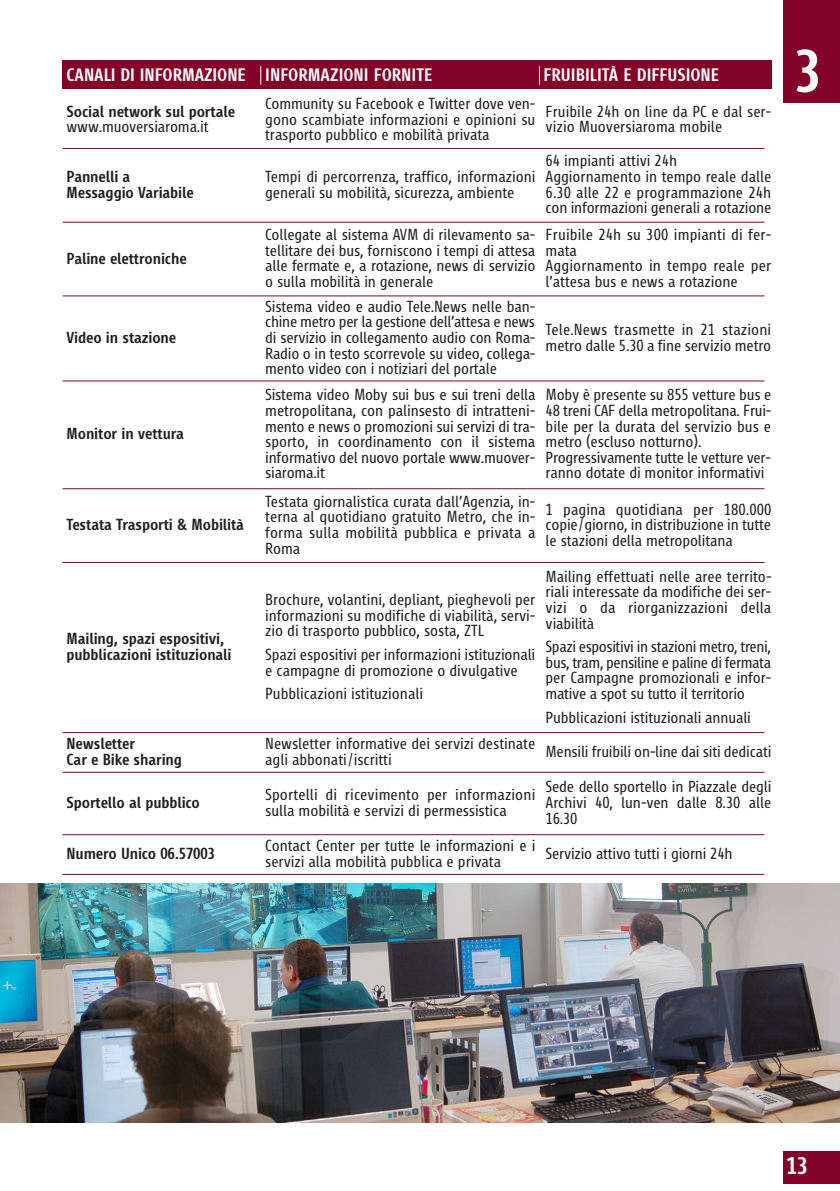
<style>
.page{position:relative;width:840px;height:1191px;background:#fff}
.page>*{position:absolute;margin:0;border:0;box-sizing:border-box;transform-origin:0 0}
.t1{font:700 60px "Urbs Display";color:#fff}
.t2{font:700 24px "Urbs Display";color:#fff}
.t3{font:700 18px "Urbs Display";color:#fff}
.t4{font:16px/15.6px "Urbs Display";letter-spacing:-.01em;color:#231f20}
.t5{font:700 16px/15.6px "Urbs Display";letter-spacing:-.01em;color:#231f20}
</style>
<div class="page">
<div style="left:63px;top:61px;width:708px;height:28px;background:#840227"></div>
<div style="left:782px;top:1151px;width:57px;height:32px;background:#840227"></div>
<hr style="left:63px;top:148px;width:701px;height:1px;background:#840227">
<hr style="left:63px;top:222px;width:701px;height:1px;background:#840227">
<hr style="left:63px;top:295px;width:701px;height:1px;background:#840227">
<hr style="left:63px;top:380px;width:701px;height:1px;background:#840227">
<hr style="left:63px;top:488px;width:701px;height:1px;background:#840227">
<hr style="left:63px;top:562px;width:701px;height:1px;background:#840227">
<hr style="left:63px;top:732px;width:701px;height:1px;background:#840227">
<hr style="left:63px;top:772px;width:701px;height:1px;background:#840227">
<hr style="left:63px;top:834px;width:701px;height:1px;background:#840227">
<hr style="left:63px;top:874px;width:701px;height:1px;background:#840227">
<svg style="left:260px;top:66px;width:1px;height:19px"></svg>
<div style="left:782px;top:0;width:57px;height:102px;background:#840227"></div>
<img style="left:0;top:883px;width:839px;height:240px">
<p class="t3" style="left:67px;top:65px;width:367px">CANALI DI INFORMAZIONE INFORMAZIONI FORNITE</p>
<p class="t3" style="left:543px;top:65px;width:177px">FRUIBILITÀ E DIFFUSIONE</p>
<p class="t5" style="left:67px;top:104px;width:170px">Social network sul portale</p>
<p class="t4" style="left:67px;top:119px;width:144px">www.muoversiaroma.it</p>
<p class="t4" style="left:265px;top:96px;width:271px;text-align:justify">Community su Facebook e Twitter dove ven&shy;gono scambiate informazioni e opinioni su trasporto pubblico e mobilità privata</p>
<p class="t5" style="left:67px;top:169px;width:129px">Pannelli a<br>Messaggio Variabile</p>
<p class="t4" style="left:265px;top:169px;width:271px">Tempi di percorrenza, traffico, informazioni generali su mobilità, sicurezza, ambiente</p>
<p class="t5" style="left:67px;top:250px;width:121px">Paline elettroniche</p>
<p class="t5" style="left:67px;top:330px;width:111px">Video in stazione</p>
<p class="t5" style="left:67px;top:426px;width:119px">Monitor in vettura</p>
<p class="t5" style="left:67px;top:517px;width:179px">Testata Trasporti &amp; Mobilità</p>
<p class="t5" style="left:67px;top:631px;width:166px">Mailing, spazi espositivi, pubblicazioni istituzionali</p>
<p class="t4" style="left:265px;top:227px;width:271px;text-align:justify">Collegate al sistema AVM di rilevamento sa&shy;tellitare dei bus, forniscono i tempi di attesa alle fermate e, a rotazione, news di servizio o sulla mobilità in generale</p>
<p class="t4" style="left:265px;top:299px;width:271px;text-align:justify">Sistema video e audio Tele.News nelle ban&shy;chine metro per la gestione dell’attesa e news di servizio in collegamento audio con Roma-Radio o in testo scorrevole su video, collega&shy;mento video con i notiziari del portale</p>
<p class="t4" style="left:265px;top:387px;width:271px;text-align:justify">Sistema video Moby sui bus e sui treni della metropolitana, con palinsesto di intratteni&shy;mento e news o promozioni sui servizi di tra&shy;sporto, in coordinamento con il sistema informativo del nuovo portale www.muover&shy;siaroma.it</p>
<p class="t4" style="left:265px;top:494px;width:271px;text-align:justify">Testata giornalistica curata dall’Agenzia, in&shy;terna al quotidiano gratuito Metro, che in&shy;forma sulla mobilità pubblica e privata a Roma</p>
<p class="t4" style="left:265px;top:592px;width:271px;text-align:justify">Brochure, volantini, depliant, pieghevoli per informazioni su modifiche di viabilità, servi&shy;zio di trasporto pubblico, sosta, ZTL</p>
<p class="t4" style="left:265px;top:647px;width:271px">Spazi espositivi per informazioni istituzionali e campagne di promozione o divulgative</p>
<p class="t4" style="left:265px;top:686px;width:159px">Pubblicazioni istituzionali</p>
<p class="t5" style="left:67px;top:736px;width:117px">Newsletter<br>Car e Bike sharing</p>
<p class="t4" style="left:265px;top:736px;width:271px">Newsletter informative dei servizi destinate agli abbonati/iscritti</p>
<p class="t4" style="left:545px;top:104px;width:227px">Fruibile 24h on line da PC e dal ser&shy;vizio Muoversiaroma mobile</p>
<p class="t4" style="left:545px;top:153px;width:227px">64 impianti attivi 24h<br>Aggiornamento in tempo reale dalle<br>6.30 alle 22 e programmazione 24h con informazioni generali a rotazione</p>
<p class="t4" style="left:545px;top:227px;width:227px">Fruibile 24h su 300 impianti di fer&shy;mata<br>Aggiornamento in tempo reale per l’attesa bus e news a rotazione</p>
<p class="t4" style="left:545px;top:322px;width:227px">Tele.News trasmette in 21 stazioni metro dalle 5.30 a fine servizio metro</p>
<p class="t4" style="left:545px;top:387px;width:227px">Moby è presente su 855 vetture bus e 48 treni CAF della metropolitana. Frui&shy;bile per la durata del servizio bus e metro (escluso notturno).<br>Progressivamente tutte le vetture ver&shy;ranno dotate di monitor informativi</p>
<p class="t4" style="left:545px;top:501px;width:227px;text-align:justify">1 pagina quotidiana per 180.000 copie/giorno, in distribuzione in tutte le stazioni della metropolitana</p>
<p class="t4" style="left:545px;top:569px;width:227px;text-align:justify">Mailing effettuati nelle aree territo&shy;riali interessate da modifiche dei ser&shy;vizi o da riorganizzazioni della viabilità</p>
<p class="t4" style="left:545px;top:639px;width:227px;text-align:justify">Spazi espositivi in stazioni metro, treni, bus, tram, pensiline e paline di fermata per Campagne promozionali e infor&shy;mative a spot su tutto il territorio</p>
<p class="t4" style="left:545px;top:709px;width:207px">Pubblicazioni istituzionali annuali</p>
<p class="t4" style="left:545px;top:744px;width:227px">Mensili fruibili on-line dai siti dedicati</p>
<p class="t4" style="left:545px;top:779px;width:227px;text-align:justify">Sede dello sportello in Piazzale degli Archivi 40, lun-ven dalle 8.30 alle 16.30</p>
<p class="t5" style="left:67px;top:795px;width:135px">Sportello al pubblico</p>
<p class="t4" style="left:265px;top:787px;width:271px">Sportelli di ricevimento per informazioni sulla mobilità e servizi di permessistica</p>
<p class="t5" style="left:67px;top:846px;width:150px">Numero Unico 06.57003</p>
<p class="t4" style="left:545px;top:846px;width:188px">Servizio attivo tutti i giorni 24h</p>
<p class="t4" style="left:265px;top:838px;width:271px">Contact Center per tutte le informazioni e i servizi alla mobilità pubblica e privata</p>
<h1 class="t1" style="left:794px;top:39px;width:29px">3</h1>
<h2 class="t2" style="left:785px;top:1152px;width:23px">13</h2>
</div>
